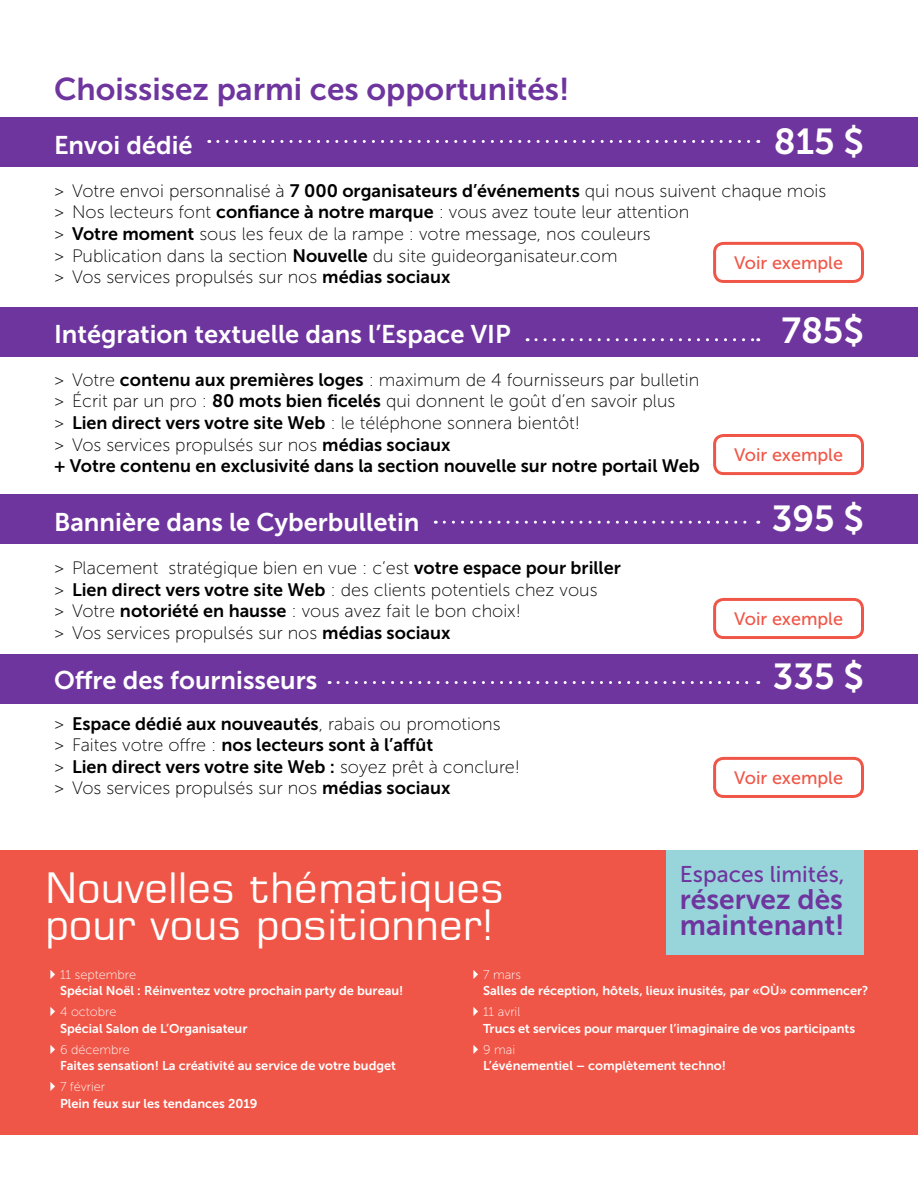
<style>
.page{position:relative;width:918px;height:1188px;background:#fff}
.page>*{position:absolute;margin:0;border:0;box-sizing:border-box;transform-origin:0 0}
.t1{font:41.7px/37.5px "Square 721 BT";color:#fff}
.t2{font:36px "Museo Sans 700";color:#fff}
.t3{font:31.5px "Museo Sans 700";color:#6f359e}
.t4{font:28.8px "Museo Sans 700";color:#6f359e}
.t5{font:28.05px "Museo Sans 700";color:#6f359e}
.t6{font:25.5px "Museo Sans 700";color:#fff}
.t7{font:22.65px "Museo Sans 500";color:#6f359e}
.t8{font:18px/21.6px "Museo Sans 100";color:#000}
.t9{font:18px/21.6px "Museo Sans 700";color:#000}
.t10{font:18px "Museo Sans 500";color:#f05647}
.t11{font:12.75px "Museo Sans 700";color:#fff}
.t12{font:12.75px "Museo Sans 100";color:#fff}
.s1{font-family:"Museo Sans 700"}
.s2{font-family:"Museo Sans 100"}
</style>
<div class="page">
<div style="left:0;top:850px;width:918px;height:285px;background:#f05647"></div>
<div style="left:666px;top:850px;width:198px;height:105px;background:#98d5da"></div>
<div style="left:0;top:117px;width:918px;height:50px;background:#6f359e"></div>
<div style="left:0;top:307px;width:918px;height:50px;background:#6f359e"></div>
<div style="left:0;top:494px;width:918px;height:50px;background:#6f359e"></div>
<div style="left:0;top:654px;width:918px;height:50px;background:#6f359e"></div>
<div style="left:713px;top:434px;width:151px;height:41px;border:3px solid #f05647;border-radius:9px"></div>
<div style="left:713px;top:598px;width:151px;height:41px;border:3px solid #f05647;border-radius:9px"></div>
<div style="left:713px;top:757px;width:151px;height:41px;border:3px solid #f05647;border-radius:9px"></div>
<svg style="left:218px;top:140px;width:541px;height:3px"></svg>
<svg style="left:444px;top:521px;width:315px;height:3px"></svg>
<svg style="left:338px;top:681px;width:421px;height:3px"></svg>
<svg style="left:536px;top:338px;width:223px;height:3px"></svg>
<div style="left:713px;top:242px;width:151px;height:41px;border:3px solid #f05647;border-radius:9px"></div>
<h3 class="t3" style="left:54px;top:72px;width:517px">Choissisez parmi ces opportunités!</h3>
<h3 class="t6" style="left:54px;top:131px;width:140px">Envoi dédié</h3>
<h2 class="t2" style="left:774px;top:121px;width:92px">815 $</h2>
<p class="t8" style="left:54px;top:180px;width:774px">&gt; Votre envoi personnalisé à <span class="s1">7 000 organisateurs d’événements</span> qui nous suivent chaque mois &gt; Nos lecteurs font <span class="s1">confiance à notre marque</span> : vous avez toute leur attention<br>&gt; <span class="s1">Votre moment</span> sous les feux de la rampe : votre message, nos couleurs<br>&gt; Publication dans la section <span class="s1">Nouvelle</span> du site guideorganisateur.com<br>&gt; Vos services propulsés sur nos <span class="s1">médias sociaux</span></p>
<h3 class="t6" style="left:54px;top:320px;width:458px">Intégration textuelle dans l’Espace VIP</h3>
<h2 class="t2" style="left:781px;top:310px;width:84px">785$</h2>
<p class="t8" style="left:54px;top:369px;width:647px">&gt; Votre <span class="s1">contenu aux premières loges</span> : maximum de 4 fournisseurs par bulletin &gt; Écrit par un pro : <span class="s1">80 mots bien ficelés</span> qui donnent le goût d’en savoir plus<br>&gt; <span class="s1">Lien direct vers votre site Web</span> : le téléphone sonnera bientôt!<br>&gt; Vos services propulsés sur nos <span class="s1">médias sociaux</span></p>
<p class="t9" style="left:54px;top:455px;width:647px">+ Votre contenu en exclusivité dans la section nouvelle sur notre portail Web</p>
<h3 class="t6" style="left:54px;top:508px;width:367px">Bannière dans le Cyberbulletin</h3>
<h2 class="t2" style="left:772px;top:498px;width:94px">395 $</h2>
<p class="t8" style="left:54px;top:557px;width:568px">&gt; Placement stratégique bien en vue : c’est <span class="s1">votre espace pour briller </span>&gt; <span class="s1">Lien direct vers votre site Web</span> : des clients potentiels chez vous<br>&gt; Votre <span class="s1">notoriété en hausse</span> : vous avez fait le bon choix!<br>&gt; Vos services propulsés sur nos <span class="s1">médias sociaux</span></p>
<h3 class="t6" style="left:54px;top:666px;width:265px">Offre des fournisseurs</h3>
<h2 class="t2" style="left:773px;top:657px;width:93px">335 $</h2>
<p class="t9" style="left:54px;top:712px;width:468px"><span class="s2">&gt;</span> Espace dédié aux nouveautés<span class="s2">, rabais ou promotions<br>&gt; Faites votre offre :</span> nos lecteurs sont à l’affût<br><span class="s2">&gt;</span> Lien direct vers votre site Web : <span class="s2">soyez prêt à conclure!</span></p>
<p class="t8" style="left:54px;top:778px;width:398px">&gt; Vos services propulsés sur nos <span class="s1">médias sociaux</span></p>
<p class="t10" style="left:734px;top:253px;width:110px">Voir exemple</p>
<p class="t10" style="left:734px;top:445px;width:110px">Voir exemple</p>
<p class="t10" style="left:734px;top:609px;width:110px">Voir exemple</p>
<p class="t10" style="left:734px;top:768px;width:110px">Voir exemple</p>
<h1 class="t1" style="left:45px;top:868px;width:461px">Nouvelles thématiques pour vous positionner!</h1>
<p class="t7" style="left:680px;top:862px;width:166px">Espaces limités,</p>
<h3 class="t5" style="left:680px;top:883px;width:164px">réservez dès</h3>
<h3 class="t4" style="left:680px;top:909px;width:166px">maintenant!</h3>
<p class="t12" style="left:60px;top:968px;width:78px">11 septembre</p>
<p class="t11" style="left:60px;top:984px;width:345px">Spécial Noël : Réinventez votre prochain party de bureau!</p>
<p class="t12" style="left:60px;top:1005px;width:58px">4 octobre</p>
<p class="t11" style="left:60px;top:1021px;width:189px">Spécial Salon de L’Organisateur</p>
<p class="t12" style="left:60px;top:1043px;width:71px">6 décembre</p>
<p class="t11" style="left:60px;top:1059px;width:338px">Faites sensation! La créativité au service de votre budget</p>
<p class="t12" style="left:60px;top:1080px;width:47px">7 février</p>
<p class="t11" style="left:60px;top:1096px;width:199px">Plein feux sur les tendances 2019</p>
<p class="t12" style="left:483px;top:968px;width:40px">7 mars</p>
<p class="t11" style="left:483px;top:984px;width:387px">Salles de réception, hôtels, lieux inusités, par «OÙ» commencer?</p>
<p class="t12" style="left:483px;top:1005px;width:39px">11 avril</p>
<p class="t11" style="left:483px;top:1021px;width:374px">Trucs et services pour marquer l’imaginaire de vos participants</p>
<p class="t12" style="left:483px;top:1043px;width:34px">9 mai</p>
<p class="t11" style="left:483px;top:1059px;width:245px">L’événementiel – complètement techno!</p>
</div>
